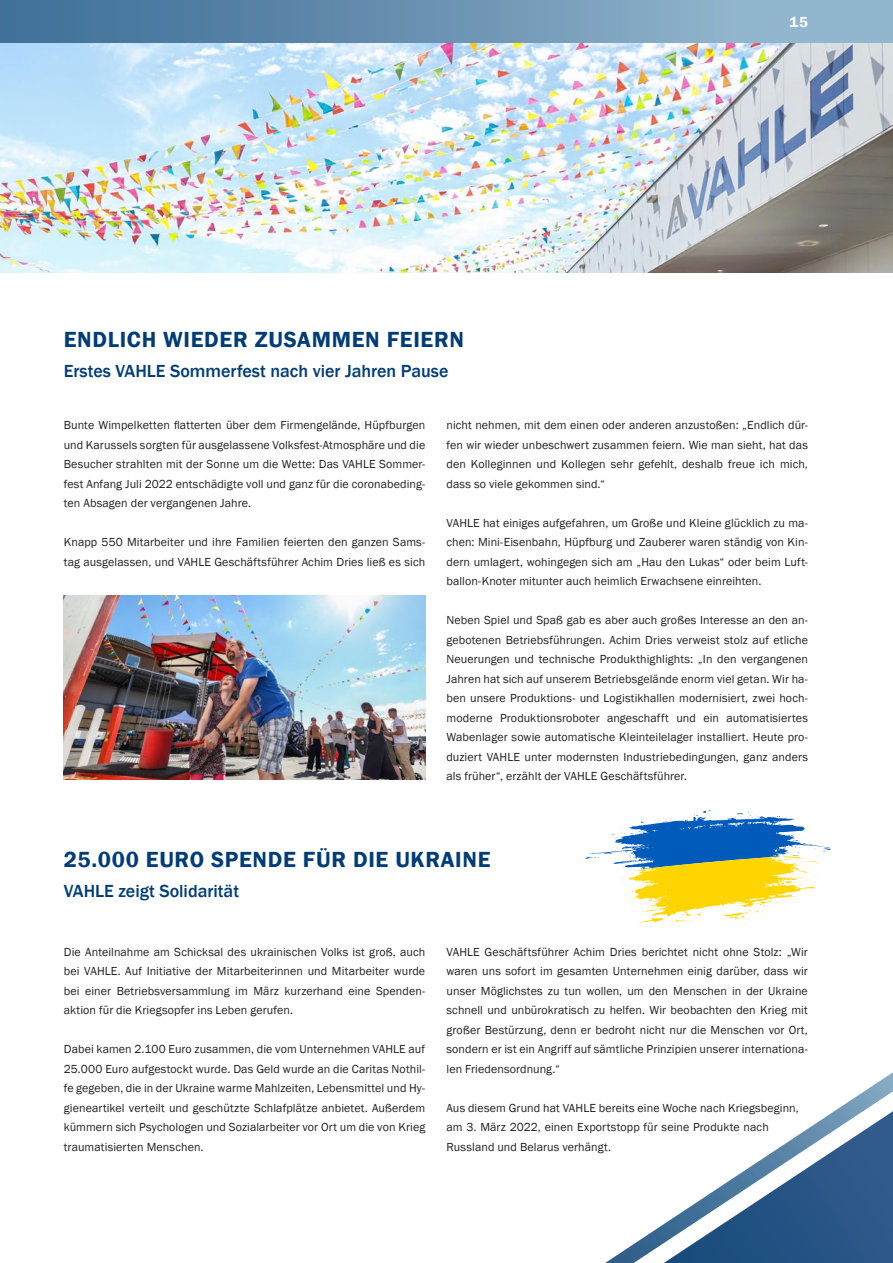
<style>
.page{position:relative;width:893px;height:1263px;background:#fff}
.page>*{position:absolute;margin:0;border:0;box-sizing:border-box;transform-origin:0 0}
.t1{font:600 22.5px "Franklin Gothic";letter-spacing:.03em;color:#003d76}
.t2{font:500 18px "Franklin Gothic";color:#003d76}
.t3{font:600 15px "Franklin Gothic";color:#fff}
.t4{font:12px/19.5px "Franklin Gothic";letter-spacing:.01em;color:#231f20;text-align:justify}
</style>
<div class="page">
<svg style="left:585px;top:815px;width:246px;height:111px"></svg>
<svg style="left:694px;top:810px;width:62px;height:6px"></svg>
<svg style="left:605px;top:1072px;width:288px;height:191px"></svg>
<img style="left:0;top:43px;width:893px;height:230px">
<img style="left:64px;top:595px;width:361px;height:184px">
<div style="left:0;top:0;width:893px;height:43px;background:linear-gradient(to right,#3e6d96,#9cbed3)"></div>
<h1 class="t1" style="left:64px;top:326px;width:402px">ENDLICH WIEDER ZUSAMMEN FEIERN</h1>
<h2 class="t2" style="left:64px;top:360px;width:386px">Erstes VAHLE Sommerfest nach vier Jahren Pause</h2>
<p class="t3" style="left:789px;top:13px;width:20px">15</p>
<p class="t4" style="left:64px;top:416px;width:363px">Bunte Wimpelketten flatterten über dem Firmengelände, Hüpfburgen und Karussels sorgten für ausgelassene Volksfest-Atmosphäre und die Besucher strahlten mit der Sonne um die Wette: Das VAHLE Sommer&shy;fest Anfang Juli 2022 entschädigte voll und ganz für die coronabeding&shy;ten Absagen der vergangenen Jahre.</p>
<p class="t4" style="left:64px;top:533px;width:363px">Knapp 550 Mitarbeiter und ihre Familien feierten den ganzen Sams&shy;tag ausgelassen, und VAHLE Geschäftsführer Achim Dries ließ es sich</p>
<p class="t4" style="left:446px;top:416px;width:363px">nicht nehmen, mit dem einen oder anderen anzustoßen: „Endlich dür&shy;fen wir wieder unbeschwert zusammen feiern. Wie man sieht, hat das den Kolleginnen und Kollegen sehr gefehlt, deshalb freue ich mich, dass so viele gekommen sind.“</p>
<p class="t4" style="left:446px;top:513px;width:363px">VAHLE hat einiges aufgefahren, um Große und Kleine glücklich zu ma&shy;chen: Mini-Eisenbahn, Hüpfburg und Zauberer waren ständig von Kin&shy;dern umlagert, wohingegen sich am „Hau den Lukas“ oder beim Luft&shy;ballon-Knoter mitunter auch heimlich Erwachsene einreihten.</p>
<p class="t4" style="left:446px;top:611px;width:363px">Neben Spiel und Spaß gab es aber auch großes Interesse an den an&shy;gebotenen Betriebsführungen. Achim Dries verweist stolz auf etliche Neuerungen und technische Produkthighlights: „In den vergangenen Jahren hat sich auf unserem Betriebsgelände enorm viel getan. Wir ha&shy;ben unsere Produktions- und Logistikhallen modernisiert, zwei hoch&shy;moderne Produktionsroboter angeschafft und ein automatisiertes Wabenlager sowie automatische Kleinteilelager installiert. Heute pro&shy;duziert VAHLE unter modernsten Industriebedingungen, ganz anders als früher“, erzählt der VAHLE Geschäftsführer.</p>
<h1 class="t1" style="left:64px;top:845px;width:428px">25.000 EURO SPENDE FÜR DIE UKRAINE</h1>
<h2 class="t2" style="left:64px;top:880px;width:177px">VAHLE zeigt Solidarität</h2>
<p class="t4" style="left:64px;top:942px;width:363px">Die Anteilnahme am Schicksal des ukrainischen Volks ist groß, auch bei VAHLE. Auf Initiative der Mitarbeiterinnen und Mitarbeiter wurde bei einer Betriebsversammlung im März kurzerhand eine Spenden&shy;aktion für die Kriegsopfer ins Leben gerufen.</p>
<p class="t4" style="left:64px;top:1040px;width:363px">Dabei kamen 2.100 Euro zusammen, die vom Unternehmen VAHLE auf 25.000 Euro aufgestockt wurde. Das Geld wurde an die Caritas Nothil&shy;fe gegeben, die in der Ukraine warme Mahlzeiten, Lebensmittel und Hy&shy;gieneartikel verteilt und geschützte Schlafplätze anbietet. Außerdem kümmern sich Psychologen und Sozialarbeiter vor Ort um die von Krieg traumatisierten Menschen.</p>
<p class="t4" style="left:446px;top:942px;width:363px">VAHLE Geschäftsführer Achim Dries berichtet nicht ohne Stolz: „Wir waren uns sofort im gesamten Unternehmen einig darüber, dass wir unser Möglichstes zu tun wollen, um den Menschen in der Ukraine schnell und unbürokratisch zu helfen. Wir beobachten den Krieg mit großer Bestürzung, denn er bedroht nicht nur die Menschen vor Ort, sondern er ist ein Angriff auf sämtliche Prinzipien unserer internationa&shy;len Friedensordnung.“</p>
<p class="t4" style="left:446px;top:1098px;width:354px;text-align:left">Aus diesem Grund hat VAHLE bereits eine Woche nach Kriegsbeginn, am 3. März 2022, einen Exportstopp für seine Produkte nach<br>Russland und Belarus verhängt.</p>
</div>
